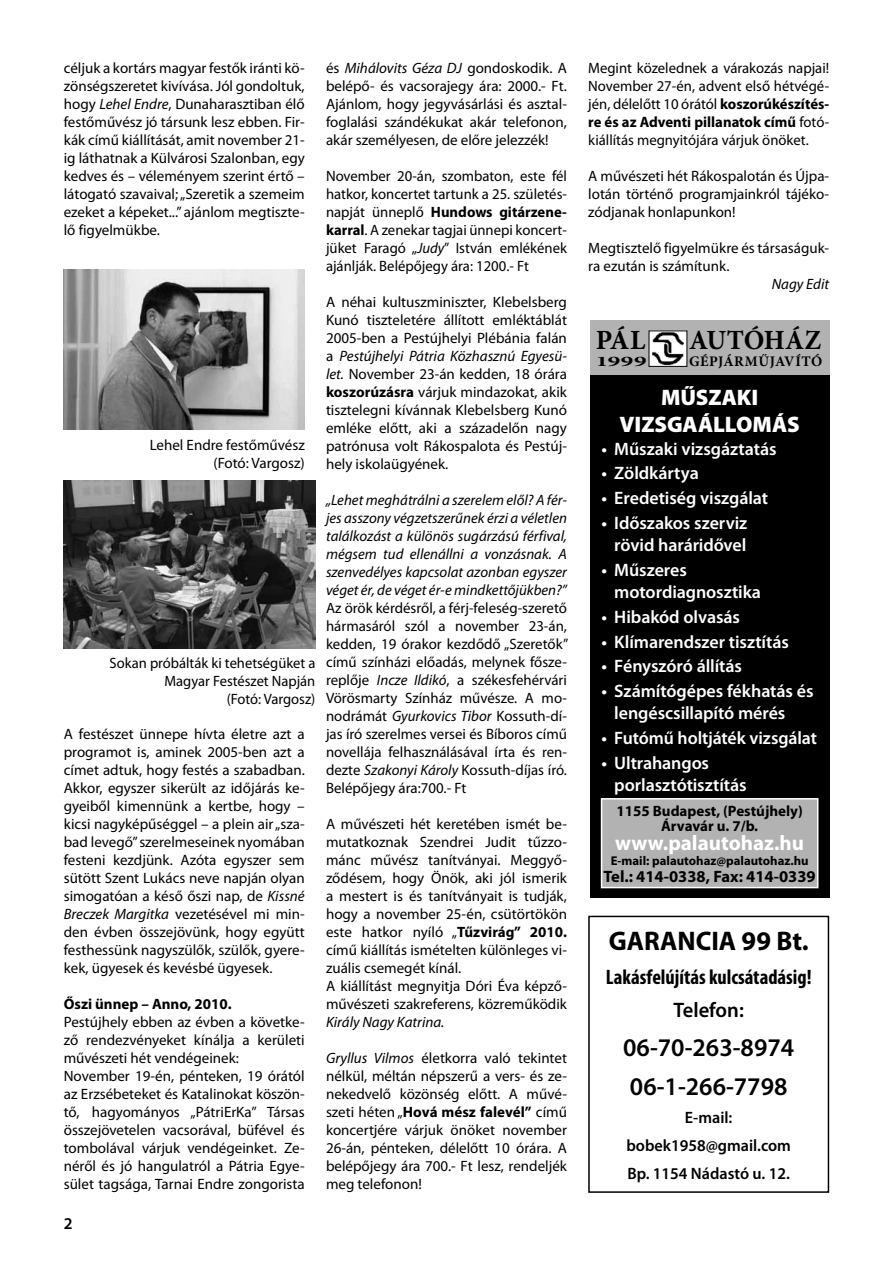
<style>
.page{position:relative;width:893px;height:1263px;background:#fff}
.page>*{position:absolute;margin:0;border:0;box-sizing:border-box;transform-origin:0 0}
.t1{font:700 27.75px "Minion Pro";color:#000}
.t2{font:700 27px "Myriad Pro";color:#000}
.t3{font:600 25.5px/38.8px "Myriad Pro";color:#000}
.t4{font:900 22.5px/27px "Myriad Pro";color:#fff}
.t5{font:700 condensed 21px "Myriad Pro";color:#000}
.t6{font:700 21px "Myriad Pro";color:#fff}
.t7{font:600 21px "Myriad Pro";color:#000}
.t8{font:600 18px/22.5px "Myriad Pro";letter-spacing:-.005em;color:#fff}
.t9{font:600 16.5px/28px "Myriad Pro";color:#000;text-align:center}
.t10{font:700 16.5px "Myriad Pro";color:#000}
.t11{font:15px/18px "Myriad Pro";color:#000;text-align:justify}
.t12{font:italic 15px/18px "Myriad Pro";color:#000;text-align:justify}
.t13{font:700 15px/15px "Myriad Pro";color:#000;text-align:center}
.t14{font:700 14.7px "Minion Pro";letter-spacing:.025em;color:#000}
.t15{font:700 14.7px "Minion Pro";letter-spacing:.025em;color:#000;scale:1.72 1}
.t16{font:700 12.75px "Myriad Pro";color:#000}
.s1{font-style:italic}
.s2{font-weight:700}
</style>
<div class="page">
<img style="left:64px;top:269px;width:241px;height:161px">
<img style="left:64px;top:481px;width:251px;height:167px">
<div style="left:588px;top:916px;width:241px;height:277px;border:2px solid #000"></div>
<div style="left:590px;top:359px;width:239px;height:539px;background:#000"></div>
<div style="left:602px;top:799px;width:216px;height:88px;background:#b3b2b2"></div>
<div style="left:601px;top:798px;width:217px;height:90px;border:2px solid #fff"></div>
<div style="left:590px;top:320px;width:239px;height:54px;background:#b3b2b2"></div>
<img style="left:651px;top:333px;width:34px;height:32px">
<p class="t11" style="left:64px;top:60px;width:242px">céljuk a kortárs magyar festők iránti kö&shy;zönségszeretet kivívása. Jól gondoltuk, hogy <span class="s1">Lehel Endre</span>, Dunaharasztiban élő festőművész jó társunk lesz ebben. Fir&shy;kák című kiállítását, amit november 21- ig láthatnak a Külvárosi Szalonban, egy kedves és – véleményem szerint értő – látogató szavaival; „Szeretik a szemeim ezeket a képeket...” ajánlom megtiszte&shy;lő figyelmükbe.</p>
<p class="t11" style="left:150px;top:436px;width:157px;text-align:right">Lehel Endre festőművész (Fotó: Vargosz)</p>
<p class="t11" style="left:110px;top:654px;width:207px;text-align:right">Sokan próbálták ki tehetségüket a<br>Magyar Festészet Napján<br>(Fotó: Vargosz)</p>
<p class="t11" style="left:64px;top:726px;width:242px">A festészet ünnepe hívta életre azt a programot is, aminek 2005-ben azt a címet adtuk, hogy festés a szabadban.<br>Akkor, egyszer sikerült az időjárás ke&shy;gyeiből kimennünk a kertbe, hogy – kicsi nagyképűséggel – a plein air „sza&shy;bad levegő” szerelmeseinek nyomában festeni kezdjünk. Azóta egyszer sem sütött Szent Lukács neve napján olyan simogatóan a késő őszi nap, de <span class="s1">Kissné Breczek Margitka</span> vezetésével mi min&shy;den évben összejövünk, hogy együtt festhessünk nagyszülők, szülők, gyere&shy;kek, ügyesek és kevésbé ügyesek.</p>
<p class="t13" style="left:64px;top:997px;width:169px">Őszi ünnep – Anno, 2010.</p>
<p class="t11" style="left:64px;top:1014px;width:242px;text-align:left">Pestújhely ebben az évben a követke&shy;ző rendezvényeket kínálja a kerületi művészeti hét vendégeinek:<br>November 19-én, pénteken, 19 órától az Erzsébeteket és Katalinokat köszön&shy;tő, hagyományos „PátriErKa” Társas összejövetelen vacsorával, büfével és tombolával várjuk vendégeinket. Ze&shy;néről és jó hangulatról a Pátria Egye&shy;sület tagsága, Tarnai Endre zongorista</p>
<p class="t11" style="left:326px;top:60px;width:242px">és <span class="s1">Mihálovits Géza DJ</span> gondoskodik. A belépő- és vacsorajegy ára: 2000.- Ft.<br>Ajánlom, hogy jegyvásárlási és asztal&shy;foglalási szándékukat akár telefonon, akár személyesen, de előre jelezzék!</p>
<p class="t11" style="left:326px;top:168px;width:242px">November 20-án, szombaton, este fél hatkor, koncertet tartunk a 25. születés&shy;napját ünneplő <span class="s2">Hundows gitárzene&shy;karral</span>. A zenekar tagjai ünnepi koncert&shy;jüket Faragó „<span class="s1">Judy</span>” István emlékének ajánlják. Belépőjegy ára: 1200.- Ft</p>
<p class="t11" style="left:326px;top:294px;width:242px">A néhai kultuszminiszter, Klebelsberg Kunó tiszteletére állított emléktáblát 2005-ben a Pestújhelyi Plébánia falán a <span class="s1">Pestújhelyi Pátria Közhasznú Egyesü&shy;let.</span> November 23-án kedden, 18 órára <span class="s2">koszorúzásra</span> várjuk mindazokat, akik tisztelegni kívánnak Klebelsberg Kunó emléke előtt, aki a századelőn nagy patrónusa volt Rákospalota és Pestúj&shy;hely iskolaügyének.</p>
<p class="t12" style="left:326px;top:491px;width:242px">„Lehet meghátrálni a szerelem elől? A fér&shy;jes asszony végzetszerűnek érzi a véletlen találkozást a különös sugárzású férfival, mégsem tud ellenállni a vonzásnak. A szenvedélyes kapcsolat azonban egyszer véget ér, de véget ér-e mindkettőjükben?”</p>
<p class="t11" style="left:326px;top:600px;width:244px">Az örök kérdésről, a férj-feleség-szerető hármasáról szól a november 23-án, kedden, 19 órakor kezdődő „Szeretők” című színházi előadás, melynek fősze&shy;replője <span class="s1">Incze Ildikó</span>, a székesfehérvári Vörösmarty Színház művésze. A mo&shy;nodrámát <span class="s1">Gyurkovics Tibor</span> Kossuth-dí&shy;jas író szerelmes versei és Bíboros című novellája felhasználásával írta és ren&shy;dezte <span class="s1">Szakonyi Károly</span> Kossuth-díjas író.<br>Belépőjegy ára:700.- Ft</p>
<p class="t11" style="left:326px;top:816px;width:242px;text-align:left">A művészeti hét keretében ismét be&shy;mutatkoznak Szendrei Judit tűzzo&shy;mánc művész tanítványai. Meggyő&shy;ződésem, hogy Önök, aki jól ismerik a mestert is és tanítványait is tudják, hogy a november 25-én, csütörtökön este hatkor nyíló „<span class="s2">Tűzvirág” 2010. </span>című kiállítás ismételten különleges vi&shy;zuális csemegét kínál.<br>A kiállítást megnyitja Dóri Éva képző&shy;művészeti szakreferens, közreműködik</p>
<p class="t12" style="left:326px;top:1013px;width:120px">Király Nagy Katrina.</p>
<p class="t11" style="left:326px;top:1050px;width:242px"><span class="s1">Gryllus Vilmos</span> életkorra való tekintet nélkül, méltán népszerű a vers- és ze&shy;nekedvelő közönség előtt. A művé&shy;szeti héten „<span class="s2">Hová mész falevél”</span> című koncertjére várjuk önöket november 26-án, pénteken, délelőtt 10 órára. A belépőjegy ára 700.- Ft lesz, rendeljék meg telefonon!</p>
<p class="t9" style="left:64px;top:1209px;width:10px">2</p>
<p class="t11" style="left:588px;top:60px;width:242px">Megint közelednek a várakozás napjai!<br>November 27-én, advent első hétvégé&shy;jén, délelőtt 10 órától <span class="s2">koszorúkészítés&shy;re és az Adventi pillanatok című</span> fotó&shy;kiállítás megnyitójára várjuk önöket.</p>
<p class="t11" style="left:588px;top:168px;width:242px">A művészeti hét Rákospalotán és Újpa&shy;lotán történő programjainkról tájéko&shy;zódjanak honlapunkon!</p>
<p class="t11" style="left:588px;top:240px;width:242px">Megtisztelő figyelmükre és társaságuk&shy;ra ezután is számítunk.</p>
<p class="t12" style="left:772px;top:275px;width:59px">Nagy Edit</p>
<h1 class="t1" style="left:596px;top:320px;width:51px">PÁL</h1>
<p class="t15" style="left:596px;top:351px;width:31px">1999</p>
<h1 class="t1" style="left:689px;top:320px;width:134px">AUTÓHÁZ</h1>
<p class="t14" style="left:689px;top:351px;width:135px">GÉPJÁRMŰJAVÍTÓ</p>
<h3 class="t4" style="left:619px;top:383px;width:140px;text-indent:42px">MŰSZAKI<br>VIZSGAÁLLOM</h3>
<h3 class="t4" style="left:772px;top:410px;width:29px">ÁS</h3>
<p class="t8" style="left:602px;top:438px;width:176px">• Műszaki vizsgáztatás</p>
<p class="t8" style="left:602px;top:462px;width:99px">• Zöldkártya</p>
<p class="t8" style="left:602px;top:487px;width:168px">• Eredetiség viszgálat</p>
<p class="t8" style="left:602px;top:512px;width:147px;text-align:right">• Időszakos szerviz rövid haráridővel</p>
<p class="t8" style="left:614px;top:559px;width:148px;text-indent:-13px">• Műszeres motordiagnosztika</p>
<p class="t8" style="left:602px;top:606px;width:140px">• Hibakód olvasás</p>
<p class="t8" style="left:602px;top:630px;width:189px">• Klímarendszer tisztítás</p>
<p class="t8" style="left:602px;top:655px;width:142px">• Fényszóró állítás</p>
<p class="t8" style="left:614px;top:680px;width:201px;text-indent:-13px">• Számítógépes fékhatás és lengéscsillapító mérés</p>
<p class="t8" style="left:602px;top:727px;width:217px">• Futómű holtjáték vizsgálat</p>
<p class="t8" style="left:614px;top:751px;width:134px;text-indent:-13px">• Ultrahangos porlasztótisztítás</p>
<p class="t13" style="left:616px;top:803px;width:188px">1155 Budapest, (Pestújhely)<br>Árvavár u. 7/b.</p>
<h3 class="t6" style="left:615px;top:831px;width:190px">www.palautohaz.hu</h3>
<p class="t16" style="left:611px;top:854px;width:199px">E-mail: palautohaz@palautohaz.hu</p>
<p class="t10" style="left:604px;top:867px;width:214px">Tel.: 414-0338, Fax: 414-0339</p>
<h2 class="t2" style="left:609px;top:926px;width:202px">GARANCIA 99 Bt.</h2>
<h3 class="t5" style="left:606px;top:963px;width:207px">Lakásfelújítás kulcsátadásig!</h3>
<h3 class="t7" style="left:673px;top:998px;width:72px">Telefon:</h3>
<h3 class="t3" style="left:623px;top:1028px;width:172px">06-70-263-8974<br>06-1-266-7798</h3>
<p class="t9" style="left:626px;top:1103px;width:166px">E-mail: bobek1958@gmail.com<br>Bp. 1154 Nádastó u. 12.</p>
</div>
